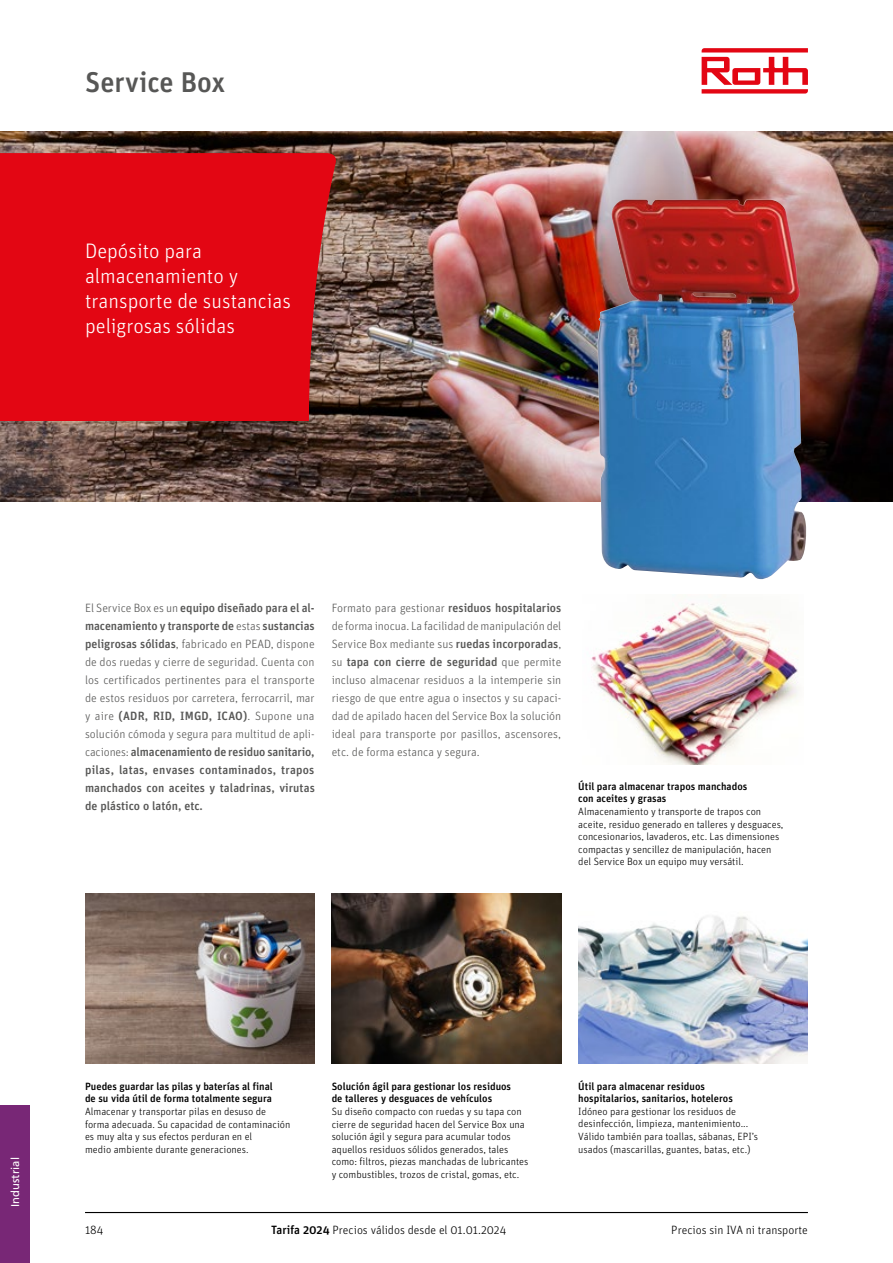
<style>
.page{position:relative;width:893px;height:1263px;background:#fff}
.page>*{position:absolute;margin:0;border:0;box-sizing:border-box;transform-origin:0 0}
.t1{font:500 28.5px "Unit OT";color:#575756}
.t2{font:300 21px/25.2px "Unit OT";color:#fff}
.t3{font:300 12px/18px "Unit OT";color:#575756;text-align:justify}
.t4{font:300 12px "Unit OT";color:#000}
.t5{font:11.25px "Frutiger LT Std";color:#fff}
.pie_de_foto{font:300 10.5px/12.6px "Unit OT";color:#000}
.pie_de_foto-2{font:500 10.5px/12.6px "Unit OT";color:#000}
.s1{font-weight:500}
</style>
<div class="page">
<img style="left:0;top:132px;width:893px;height:370px">
<div style="left:0;top:153px;width:336px;height:268px;background:#e30613"></div>
<img style="left:85px;top:894px;width:230px;height:170px">
<img style="left:597px;top:199px;width:210px;height:381px">
<img style="left:591px;top:603px;width:208px;height:161px">
<img style="left:332px;top:894px;width:229px;height:170px">
<img style="left:578px;top:916px;width:230px;height:148px">
<svg style="left:702px;top:48px;width:106px;height:46px"></svg>
<hr style="left:85px;top:1212px;width:723px;height:1px;background:#000">
<div style="left:0;top:1105px;width:30px;height:158px;background:#782776"></div>
<p class="t1" style="left:85px;top:64px;width:142px">Service Box</p>
<p class="t2" style="left:85px;top:238px;width:207px">Depósito para almacenamiento y transporte de sustancias peligrosas sólidas</p>
<p class="t3" style="left:85px;top:599px;width:231px">El Service Box es un <span class="s1">equipo diseñado para el al&shy;macenamiento y transporte de</span> estas <span class="s1">sustancias peligrosas sólidas</span>, fabricado en PEAD, dispone de dos ruedas y cierre de seguridad. Cuenta con los certificados pertinentes para el transporte de estos residuos por carretera, ferrocarril, mar y aire <span class="s1">(ADR, RID, IMGD, ICAO)</span>. Supone una solución cómoda y segura para multitud de apli&shy;caciones: <span class="s1">almacenamiento de residuo sanitario, pilas, latas, envases contaminados, trapos manchados con aceites y taladrinas, virutas de plástico o latón, etc.</span></p>
<p class="t3" style="left:332px;top:599px;width:231px">Formato para gestionar <span class="s1">residuos hospitalarios </span>de forma inocua. La facilidad de manipulación del Service Box mediante sus <span class="s1">ruedas incorporadas</span>, su <span class="s1">tapa con cierre de seguridad</span> que permite incluso almacenar residuos a la intemperie sin riesgo de que entre agua o insectos y su capaci&shy;dad de apilado hacen del Service Box la solución ideal para transporte por pasillos, ascensores, etc. de forma estanca y segura.</p>
<p class="pie_de_foto-2" style="left:578px;top:780px;width:171px">Útil para almacenar trapos manchados con aceites y grasas</p>
<p class="pie_de_foto" style="left:578px;top:805px;width:207px">Almacenamiento y transporte de trapos con aceite, residuo generado en talleres y desguaces, concesionarios, lavaderos, etc. Las dimensiones compactas y sencillez de manipulación, hacen del Service Box un equipo muy versátil.</p>
<p class="t5" style="left:9px;top:1206px;width:51px;rotate:-90deg">Industrial</p>
<p class="pie_de_foto-2" style="left:85px;top:1080px;width:189px">Puedes guardar las pilas y baterías al final de su vida útil de forma totalmente segura</p>
<p class="pie_de_foto" style="left:85px;top:1105px;width:207px">Almacenar y transportar pilas en desuso de forma adecuada. Su capacidad de contaminación es muy alta y sus efectos perduran en el<br>medio ambiente durante generaciones.</p>
<p class="pie_de_foto-2" style="left:332px;top:1080px;width:181px">Solución ágil para gestionar los residuos de talleres y desguaces de vehículos</p>
<p class="pie_de_foto" style="left:332px;top:1105px;width:198px">Su diseño compacto con ruedas y su tapa con cierre de seguridad hacen del Service Box una solución ágil y segura para acumular todos aquellos residuos sólidos generados, tales como: filtros, piezas manchadas de lubricantes y combustibles, trozos de cristal, gomas, etc.</p>
<p class="pie_de_foto-2" style="left:578px;top:1079px;width:156px">Útil para almacenar residuos hospitalarios, sanitarios, hoteleros</p>
<p class="pie_de_foto" style="left:578px;top:1105px;width:181px">Idóneo para gestionar los residuos de desinfección, limpieza, mantenimiento...<br>Válido también para toallas, sábanas, EPI’s usados (mascarillas, guantes, batas, etc.)</p>
<p class="t4" style="left:85px;top:1223px;width:20px">184</p>
<p class="t4" style="left:271px;top:1223px;width:237px"><span class="s1">Tarifa 2024</span> Precios válidos desde el 01.01.2024</p>
<p class="t4" style="left:671px;top:1223px;width:138px">Precios sin IVA ni transporte</p>
</div>
